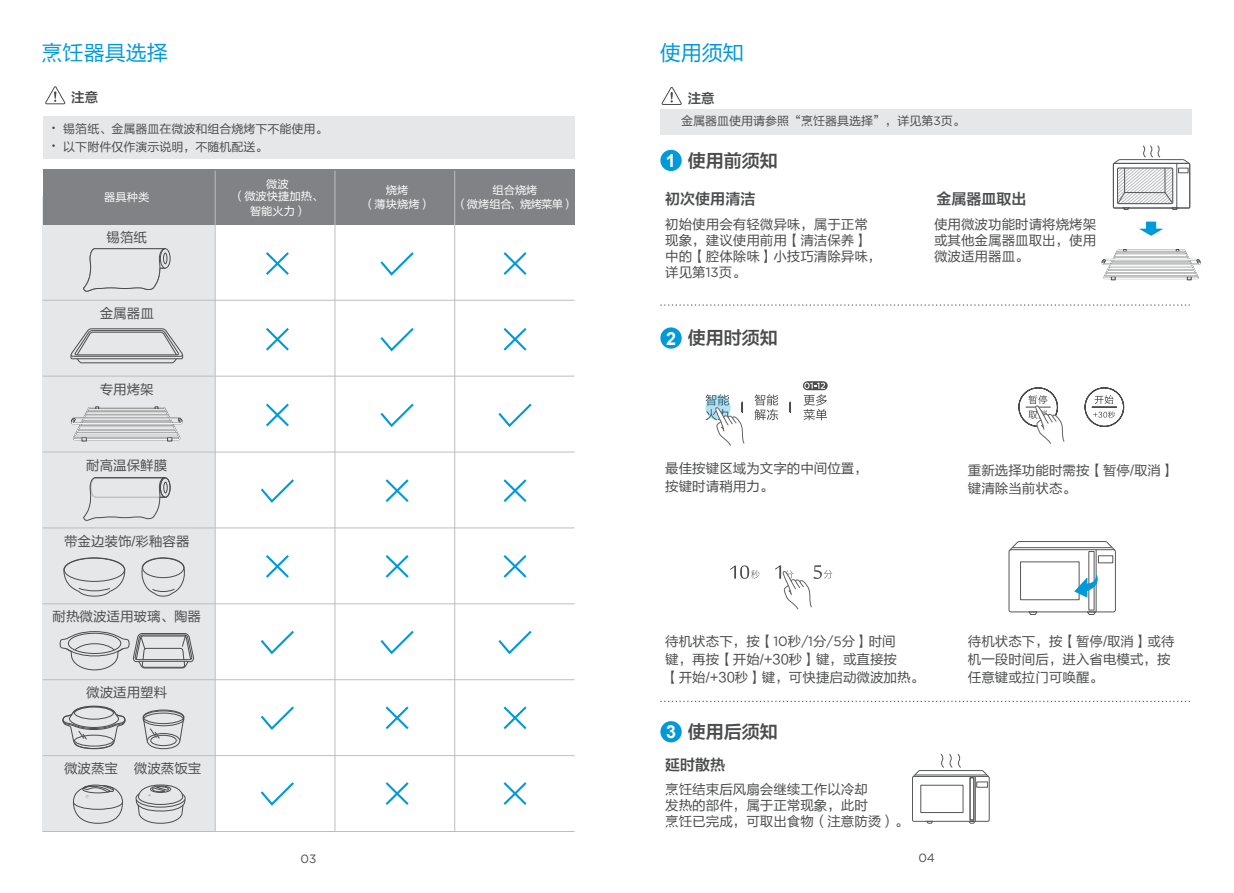
<style>
.page{position:relative;width:1234px;height:893px;background:#fff}
.page>*{position:absolute;margin:0;border:0;box-sizing:border-box;transform-origin:0 0}
.t1{font:21px "FZLTHK GBK1 0";color:#0099da}
.t2{font:18px "FZLTZCHK GBK1 0";color:#4b4c4d}
.t3{font:15px "FZLTZCHK GBK1 0";color:#4b4c4d}
.t4{font:13.5px/16.2px "FZLTHK GBK1 0";color:#4b4c4d}
.t5{font:13.5px "FZLTZCHK GBK1 0";color:#4b4c4d}
.t6{font:12px/18px "FZLTHK GBK1 0";color:#4b4c4d}
.t7{font:12px "Gotham";color:#4b4c4d}
.t8{font:11.25px/14.4px "FZLTHK GBK1 0";color:#fff;text-align:center}
.s1{font-family:"Gotham"}
.s2{font-family:"Arial";font-weight:700;color:#fff}
</style>
<div class="page">
<svg style="left:1084px;top:387px;width:40px;height:40px"></svg>
<svg style="left:754px;top:394px;width:24px;height:26px"></svg>
<svg style="left:802px;top:381px;width:25px;height:9px"></svg>
<svg style="left:803px;top:383px;width:23px;height:37px"></svg>
<svg style="left:730px;top:565px;width:29px;height:14px"></svg>
<svg style="left:1086px;top:612px;width:10px;height:3px"></svg>
<svg style="left:1027px;top:612px;width:10px;height:3px"></svg>
<svg style="left:1010px;top:541px;width:104px;height:8px"></svg>
<div style="left:1008px;top:549px;width:107px;height:63px;border:1px solid #57585a;border-radius:2px"></div>
<div style="left:1020px;top:562px;width:59px;height:38px;border:1px solid #57585a"></div>
<svg style="left:1088px;top:551px;width:5px;height:59px"></svg>
<hr style="left:1095px;top:550px;width:1px;height:62px;background:#57585a">
<div style="left:1097px;top:556px;width:15px;height:7px;border:1px solid #57585a"></div>
<svg style="left:969px;top:822px;width:6px;height:2px"></svg>
<div style="left:911px;top:776px;width:78px;height:46px;border:1px solid #57585a"></div>
<div style="left:920px;top:785px;width:43px;height:28px;border:1px solid #57585a"></div>
<div style="left:969px;top:777px;width:4px;height:43px;border:1px solid #57585a"></div>
<hr style="left:974px;top:776px;width:1px;height:45px;background:#57585a">
<svg style="left:911px;top:753px;width:78px;height:25px"></svg>
<svg style="left:1112px;top:145px;width:77px;height:65px"></svg>
<div style="left:1177px;top:168px;width:10px;height:5px;border:1px solid #57585a"></div>
<svg style="left:660px;top:305px;width:530px;height:1px"></svg>
<svg style="left:660px;top:701px;width:530px;height:1px"></svg>
<div style="left:660px;top:109px;width:531px;height:26px;background:#e6e7e9"></div>
<div style="left:660px;top:150px;width:21px;height:21px;background:#0099da;border-radius:50%"></div>
<div style="left:660px;top:327px;width:21px;height:22px;background:#0099da;border-radius:50%"></div>
<div style="left:660px;top:721px;width:21px;height:21px;background:#0099da;border-radius:50%"></div>
<svg style="left:705px;top:394px;width:39px;height:52px"></svg>
<svg style="left:1139px;top:222px;width:23px;height:14px"></svg>
<svg style="left:1074px;top:574px;width:24px;height:23px"></svg>
<svg style="left:661px;top:87px;width:21px;height:18px"></svg>
<div style="left:43px;top:116px;width:531px;height:43px;background:#e6e7e9"></div>
<svg style="left:45px;top:86px;width:21px;height:19px"></svg>
<div style="left:42px;top:196px;width:173px;height:635px;background:#e6e7e9"></div>
<div style="left:43px;top:169px;width:531px;height:55px;background:#808285"></div>
<hr style="left:43px;top:300px;width:531px;height:1px;background:#bcbdc0">
<hr style="left:43px;top:376px;width:531px;height:1px;background:#bcbdc0">
<hr style="left:43px;top:452px;width:531px;height:1px;background:#bcbdc0">
<hr style="left:43px;top:528px;width:531px;height:1px;background:#bcbdc0">
<hr style="left:43px;top:603px;width:531px;height:1px;background:#bcbdc0">
<hr style="left:43px;top:831px;width:531px;height:1px;background:#bcbdc0">
<hr style="left:43px;top:679px;width:531px;height:1px;background:#bcbdc0">
<hr style="left:43px;top:755px;width:531px;height:1px;background:#bcbdc0">
<hr style="left:334px;top:171px;width:1px;height:660px;background:#bcbdc0">
<hr style="left:215px;top:171px;width:1px;height:660px;background:#bcbdc0">
<hr style="left:454px;top:171px;width:1px;height:660px;background:#bcbdc0">
<svg style="left:160px;top:249px;width:10px;height:19px"></svg>
<div style="left:160px;top:248px;width:10px;height:21px;border:1px solid #4b4c4d;border-radius:50%"></div>
<div style="left:163px;top:253px;width:4px;height:11px;border:1px solid #4b4c4d;border-radius:50%"></div>
<svg style="left:83px;top:248px;width:83px;height:44px"></svg>
<svg style="left:266px;top:252px;width:23px;height:23px"></svg>
<svg style="left:380px;top:252px;width:34px;height:24px"></svg>
<svg style="left:503px;top:252px;width:24px;height:23px"></svg>
<div style="left:160px;top:478px;width:10px;height:19px;border:1px solid #4b4c4d;border-radius:50%"></div>
<div style="left:160px;top:477px;width:10px;height:21px;border:1px solid #4b4c4d;border-radius:50%"></div>
<div style="left:163px;top:482px;width:4px;height:11px;border:1px solid #4b4c4d;border-radius:50%"></div>
<svg style="left:83px;top:477px;width:83px;height:44px"></svg>
<svg style="left:260px;top:479px;width:34px;height:24px"></svg>
<svg style="left:385px;top:479px;width:24px;height:23px"></svg>
<svg style="left:503px;top:479px;width:24px;height:23px"></svg>
<svg style="left:70px;top:328px;width:113px;height:36px"></svg>
<svg style="left:266px;top:328px;width:23px;height:23px"></svg>
<svg style="left:380px;top:328px;width:34px;height:24px"></svg>
<svg style="left:503px;top:328px;width:24px;height:23px"></svg>
<svg style="left:266px;top:403px;width:23px;height:24px"></svg>
<svg style="left:380px;top:403px;width:34px;height:24px"></svg>
<svg style="left:73px;top:784px;width:50px;height:40px"></svg>
<svg style="left:135px;top:784px;width:51px;height:40px"></svg>
<svg style="left:260px;top:782px;width:34px;height:24px"></svg>
<svg style="left:385px;top:782px;width:24px;height:23px"></svg>
<svg style="left:503px;top:782px;width:24px;height:23px"></svg>
<svg style="left:62px;top:705px;width:64px;height:44px"></svg>
<svg style="left:142px;top:709px;width:43px;height:40px"></svg>
<svg style="left:260px;top:706px;width:34px;height:24px"></svg>
<svg style="left:385px;top:706px;width:24px;height:24px"></svg>
<svg style="left:503px;top:706px;width:24px;height:23px"></svg>
<svg style="left:60px;top:631px;width:134px;height:40px"></svg>
<svg style="left:260px;top:630px;width:34px;height:25px"></svg>
<svg style="left:380px;top:630px;width:34px;height:25px"></svg>
<svg style="left:498px;top:630px;width:34px;height:25px"></svg>
<svg style="left:63px;top:557px;width:62px;height:40px"></svg>
<svg style="left:141px;top:557px;width:44px;height:40px"></svg>
<svg style="left:498px;top:403px;width:34px;height:24px"></svg>
<svg style="left:1018px;top:387px;width:46px;height:57px"></svg>
<svg style="left:775px;top:565px;width:57px;height:45px"></svg>
<svg style="left:71px;top:406px;width:112px;height:35px"></svg>
<svg style="left:1101px;top:249px;width:99px;height:31px"></svg>
<svg style="left:385px;top:555px;width:24px;height:23px"></svg>
<svg style="left:503px;top:555px;width:24px;height:23px"></svg>
<svg style="left:266px;top:555px;width:23px;height:23px"></svg>
<h1 class="t1" style="left:42px;top:41px;width:127px">烹饪器具选择</h1>
<p class="t5" style="left:71px;top:90px;width:28px">注意</p>
<p class="t6" style="left:63px;top:120px;width:265px">锡箔纸、金属器皿在微波和组合烧烤下不能使用。以下附件仅作演示说明，不随机配送。</p>
<p class="t8" style="left:104px;top:190px;width:46px">器具种类</p>
<p class="t4" style="left:106px;top:230px;width:42px">锡箔纸</p>
<p class="t4" style="left:100px;top:306px;width:55px">金属器皿</p>
<p class="t4" style="left:100px;top:381px;width:55px">专用烤架</p>
<p class="t4" style="left:86px;top:457px;width:82px">耐高温保鲜膜</p>
<p class="t4" style="left:64px;top:533px;width:127px">带金边装饰/彩釉容器</p>
<p class="t4" style="left:52px;top:609px;width:150px">耐热微波适用玻璃、陶器</p>
<p class="t4" style="left:86px;top:685px;width:82px">微波适用塑料</p>
<p class="t4" style="left:64px;top:761px;width:139px">微波蒸宝 微波蒸饭宝</p>
<p class="t8" style="left:233px;top:178px;width:91px;line-height:12.9px">微波<br>（微波快捷加热、</p>
<p class="t8" style="left:250px;top:204px;width:58px">智能火力）</p>
<p class="t8" style="left:363px;top:183px;width:69px">烧烤<br>（薄块烧烤）</p>
<p class="t8" style="left:456px;top:183px;width:119px">组合烧烤<br>（微烤组合、烧烤菜单）</p>
<h1 class="t1" style="left:659px;top:41px;width:85px">使用须知</h1>
<p class="t5" style="left:687px;top:91px;width:28px">注意</p>
<p class="t6" style="left:681px;top:112px;width:285px">金属器皿使用请参照“烹饪器具选择”，详见第<span class="s1">3</span>页。</p>
<h2 class="t2" style="left:665px;top:151px;width:114px"><span class="s2">1</span> 使用前须知</h2>
<p class="t3" style="left:665px;top:190px;width:91px">初次使用清洁</p>
<p class="t3" style="left:936px;top:191px;width:91px">金属器皿取出</p>
<p class="t4" style="left:665px;top:216px;width:218px">初始使用会有轻微异味，属于正常现象，建议使用前用【清洁保养】中的【腔体除味】小技巧清除异味，详见第<span class="s1">13</span>页。</p>
<p class="t4" style="left:933px;top:216px;width:163px;text-align:justify">使用微波功能时请将烧烤架或其他金属器皿取出，使用微波适用器皿。</p>
<h2 class="t2" style="left:666px;top:328px;width:113px"><span class="s2">2</span> 使用时须知</h2>
<p class="t4" style="left:665px;top:460px;width:204px;line-height:18px">最佳按键区域为文字的中间位置，按键时请稍用力。</p>
<p class="t4" style="left:967px;top:461px;width:208px;line-height:18px">重新选择功能时需按【暂停/取消】键清除当前状态。</p>
<p class="t4" style="left:665px;top:633px;width:260px;line-height:18px">待机状态下，按【<span class="s1">10</span>秒<span class="s1">/1</span>分<span class="s1">/5</span>分】时间<br>键，再按【开始/+30秒】键，或直接按<br>【开始/+30秒】键，可快捷启动微波加热。</p>
<h2 class="t2" style="left:666px;top:722px;width:113px"><span class="s2">3</span> 使用后须知</h2>
<p class="t3" style="left:665px;top:757px;width:61px">延时散热</p>
<p class="t4" style="left:665px;top:781px;width:245px">烹饪结束后风扇会继续工作以冷却<br>发热的部件，属于正常现象，此时<br>烹饪已完成，可取出食物（注意防烫）。</p>
<p class="t4" style="left:967px;top:633px;width:208px;line-height:18px">待机状态下，按【暂停/取消】或待机一段时间后，进入省电模式，按任意键或拉门可唤醒。</p>
<p class="t7" style="left:300px;top:851px;width:17px">03</p>
<p class="t7" style="left:918px;top:850px;width:18px">04</p>
</div>
